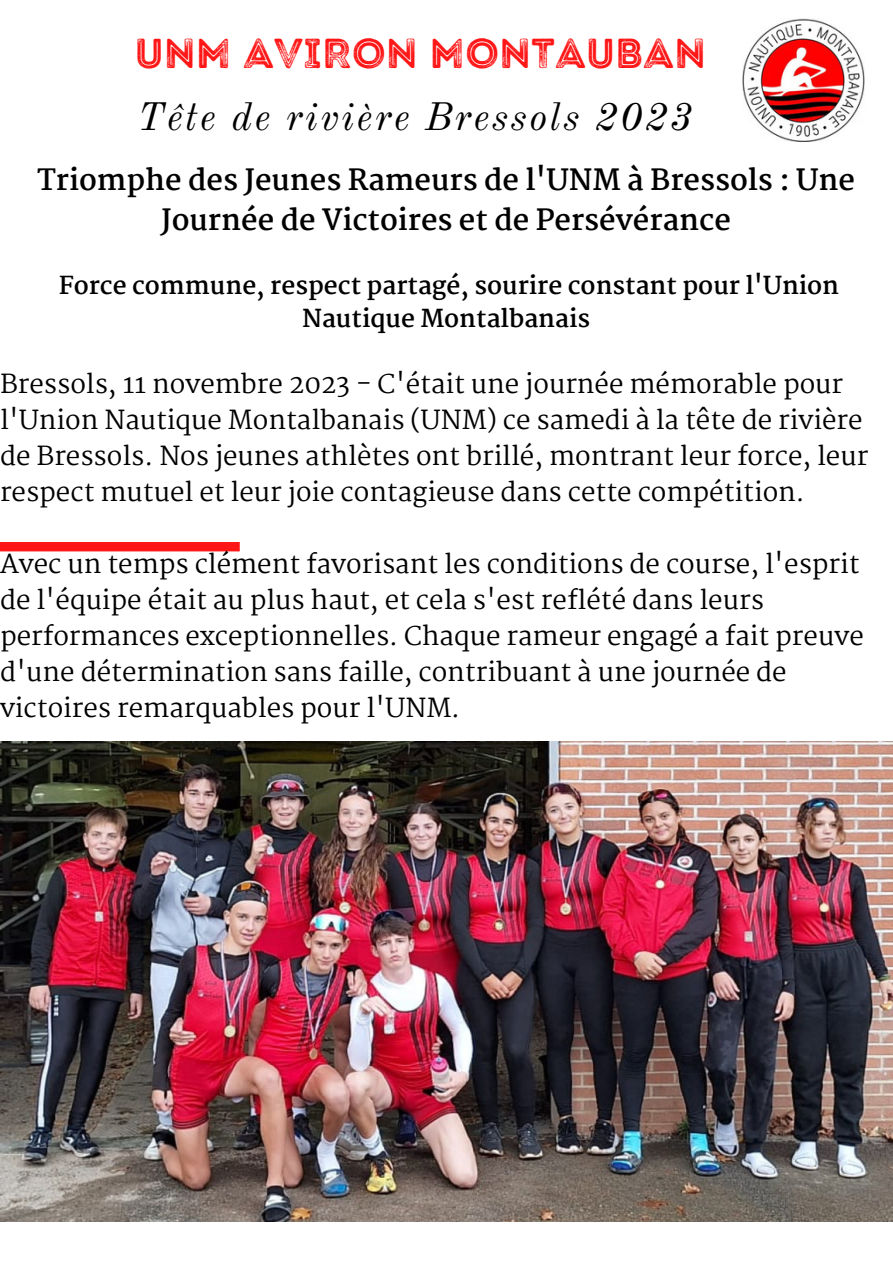
<style>
.page{position:relative;width:893px;height:1264px;background:#fff}
.page>*{position:absolute;margin:0;border:0;box-sizing:border-box;transform-origin:0 0}
.t1{font:41.85px "Intro Rust G Base 2 Line";letter-spacing:.01em;color:#ff1616}
.t2{font:italic 39px "Old Standard";letter-spacing:.06em;color:#000}
.t3{font:700 28.8px/39.3px "Martel";color:#000;text-align:center}
.t4{font:25.8px/36px "Martel";color:#000}
.t5{font:700 24.3px/33.8px "Martel";color:#000;text-align:center}
</style>
<div class="page">
<div style="left:0;top:542px;width:240px;height:9px;background:#ff1616"></div>
<img style="left:742px;top:19px;width:122px;height:122px">
<img style="left:0;top:741px;width:891px;height:480px">
<p class="t1" style="left:135px;top:29px;width:572px">UNM AVIRON MONTAUBAN</p>
<p class="t2" style="left:137px;top:92px;width:556px">Tête de rivière Bressols 2023</p>
<p class="t3" style="left:37px;top:161px;width:819px">Triomphe des Jeunes Rameurs de l'UNM à Bressols : Une<br>Journée de Victoires et de Persévérance</p>
<p class="t5" style="left:59px;top:268px;width:782px">Force commune, respect partagé, sourire constant pour l'Union<br>Nautique Montalbanais</p>
<p class="t4" style="left:0;top:366px;width:869px">Bressols, 11 novembre 2023 - C'était une journée mémorable pour l'Union Nautique Montalbanais (UNM) ce samedi à la tête de rivière de Bressols. Nos jeunes athlètes ont brillé, montrant leur force, leur respect mutuel et leur joie contagieuse dans cette compétition.</p>
<p class="t4" style="left:0;top:545px;width:865px">Avec un temps clément favorisant les conditions de course, l'esprit de l'équipe était au plus haut, et cela s'est reflété dans leurs performances exceptionnelles. Chaque rameur engagé a fait preuve d'une détermination sans faille, contribuant à une journée de victoires remarquables pour l'UNM.</p>
</div>
